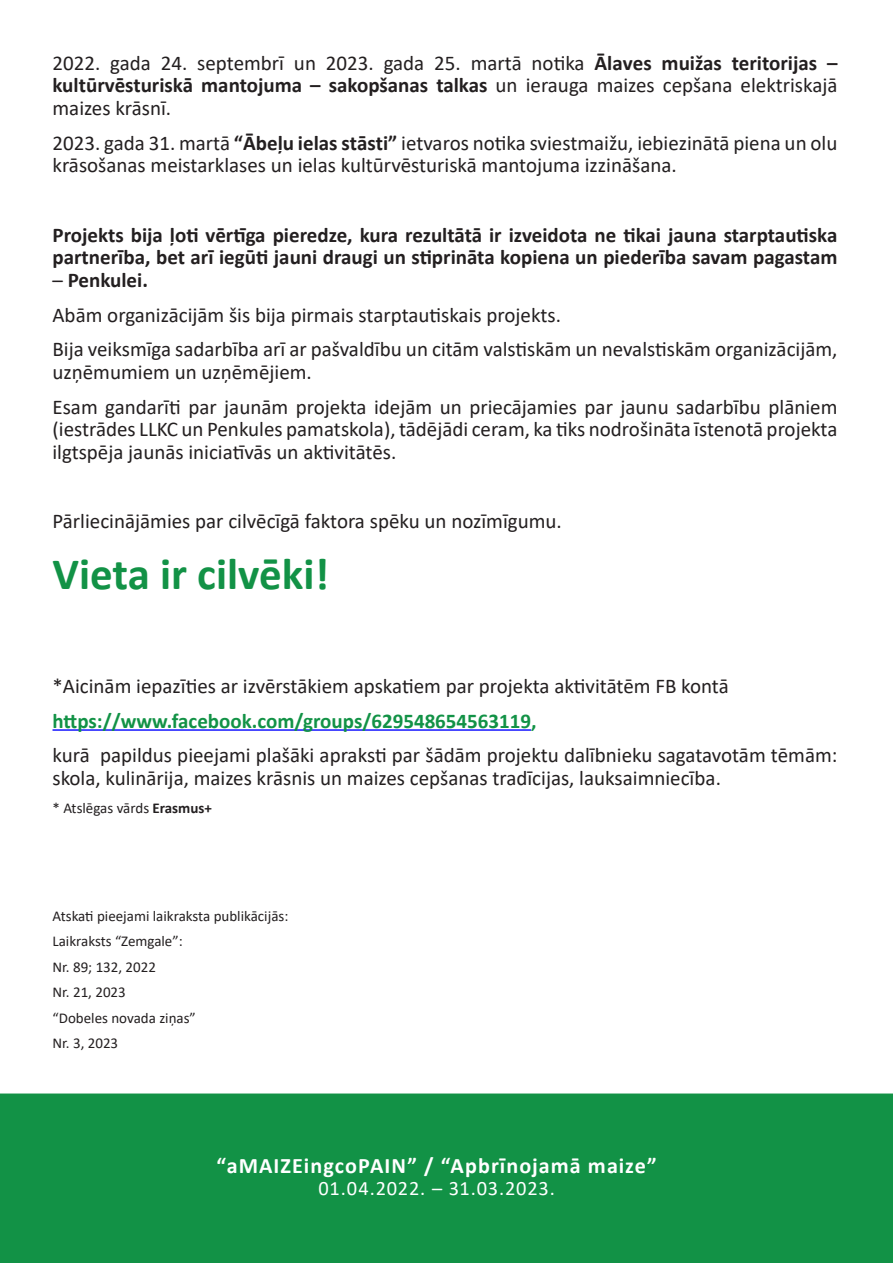
<style>
.page{position:relative;width:893px;height:1263px;background:#fff}
.page>*{position:absolute;margin:0;border:0;box-sizing:border-box;transform-origin:0 0}
.t1{font:700 45px "Calibri";color:#129246}
.t2{font:700 22.2px "Calibri";letter-spacing:.045em;color:#fff}
.t3{font:21px/22.6px "Calibri";color:#231f20}
.t4{font:700 21px/22.6px "Calibri";color:#231f20}
.t5{font:700 21px "Calibri";color:#129246}
.t6{font:20.4px "Calibri";letter-spacing:.035em;color:#fff}
.t7{font:15px "Calibri";color:#231f20}
.s1{font-weight:700}
.s2{font-weight:400}
</style>
<div class="page">
<div style="left:0;top:1093px;width:893px;height:170px;background:#129246"></div>
<hr style="left:52px;top:729px;width:479px;height:2px;background:#00f">
<p class="t3" style="left:52px;top:51px;width:786px;text-align:justify">2022. gada 24. septembrī un 2023. gada 25. martā notika <span class="s1">Ālaves muižas teritorijas – kultūrvēsturiskā mantojuma – sakopšanas talkas</span> un ierauga maizes cepšana elektriskajā maizes krāsnī.</p>
<p class="t3" style="left:52px;top:131px;width:786px">2023. gada 31. martā <span class="s1">“Ābeļu ielas stāsti”</span> ietvaros notika sviestmaižu, iebiezinātā piena un olu krāsošanas meistarklases un ielas kultūrvēsturiskā mantojuma izzināšana.</p>
<p class="t4" style="left:52px;top:223px;width:786px">Projekts bija ļoti vērtīga pieredze, kura rezultātā ir izveidota ne tikai jauna starptautiska partnerība, bet arī iegūti jauni draugi un stiprināta kopiena un piederība savam pagastam</p>
<p class="t4" style="left:52px;top:268px;width:97px"><span class="s2">–</span> Penkulei.</p>
<p class="t3" style="left:52px;top:303px;width:510px">Abām organizācijām šis bija pirmais starptautiskais projekts.</p>
<p class="t3" style="left:52px;top:338px;width:786px">Bija veiksmīga sadarbība arī ar pašvaldību un citām valstiskām un nevalstiskām organizācijām, uzņēmumiem un uzņēmējiem.</p>
<p class="t3" style="left:52px;top:395px;width:786px;text-align:justify">Esam gandarīti par jaunām projekta idejām un priecājamies par jaunu sadarbību plāniem (iestrādes LLKC un Penkules pamatskola), tādējādi ceram, ka tiks nodrošināta īstenotā projekta ilgtspēja jaunās iniciatīvās un aktivitātēs.</p>
<p class="t3" style="left:52px;top:510px;width:511px">Pārliecinājāmies par cilvēcīgā faktora spēku un nozīmīgumu.</p>
<p class="t1" style="left:52px;top:542px;width:278px">Vieta ir cilvēki!</p>
<p class="t3" style="left:52px;top:674px;width:678px">*Aicinām iepazīties ar izvērstākiem apskatiem par projekta aktivitātēm FB kontā</p>
<p class="t5" style="left:52px;top:706px;width:485px">https://www.facebook.com/groups/629548654563119,</p>
<p class="t3" style="left:52px;top:743px;width:786px">kurā papildus pieejami plašāki apraksti par šādām projektu dalībnieku sagatavotām tēmām: skola, kulinārija, maizes krāsnis un maizes cepšanas tradīcijas, lauksaimniecība.</p>
<p class="t7" style="left:52px;top:798px;width:161px">* Atslēgas vārds <span class="s1">Erasmus+</span></p>
<p class="t7" style="left:52px;top:905px;width:237px">Atskati pieejami laikraksta publikācijās:</p>
<p class="t7" style="left:52px;top:931px;width:132px">Laikraksts “Zemgale”:</p>
<p class="t7" style="left:52px;top:956px;width:105px">Nr. 89; 132, 2022</p>
<p class="t7" style="left:52px;top:982px;width:75px">Nr. 21, 2023</p>
<p class="t7" style="left:52px;top:1007px;width:145px">“Dobeles novada ziņas”</p>
<p class="t7" style="left:52px;top:1033px;width:67px">Nr. 3, 2023</p>
<p class="t2" style="left:217px;top:1150px;width:442px">“aMAIZEingcoPAIN” / “Apbrīnojamā maize”</p>
<p class="t6" style="left:319px;top:1174px;width:238px">01.04.2022. – 31.03.2023.</p>
</div>
